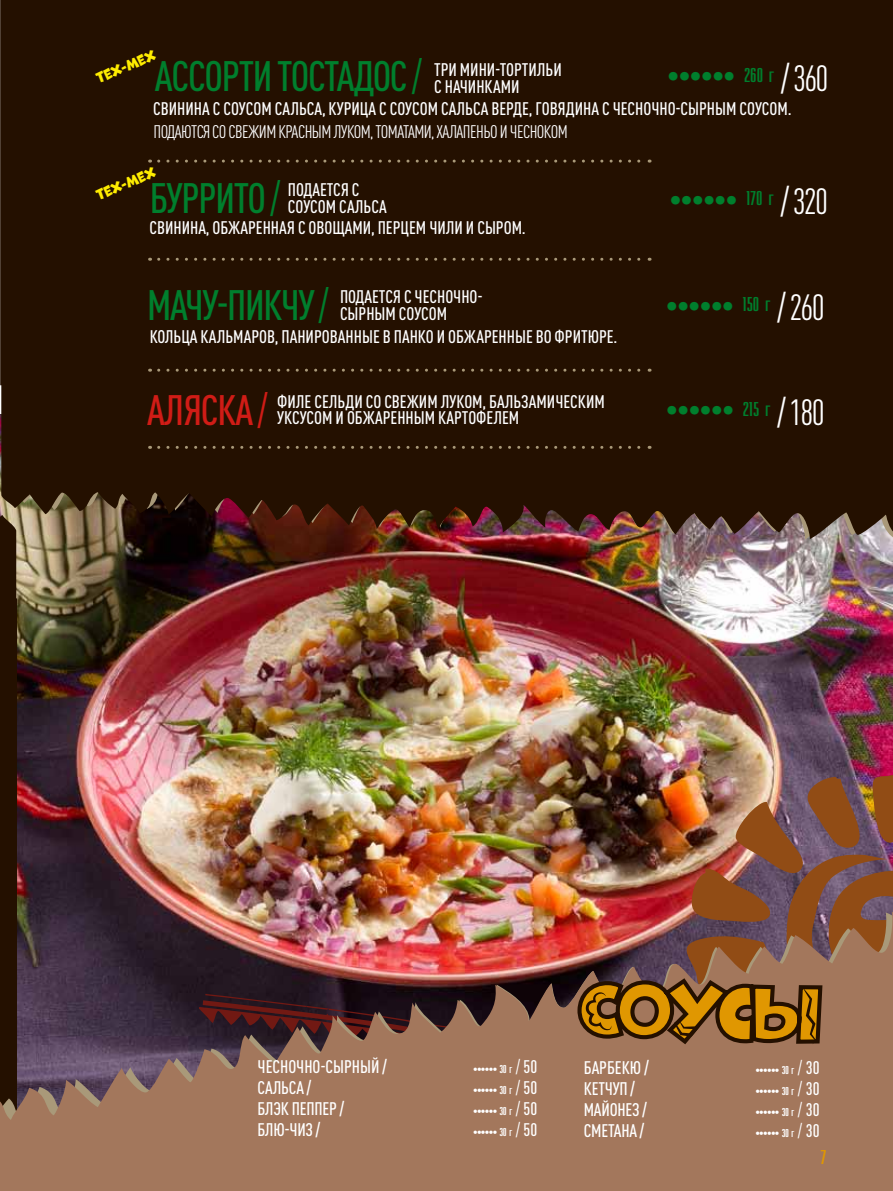
<style>
.page{position:relative;width:893px;height:1191px;background:#fff}
.page>*{position:absolute;margin:0;border:0;box-sizing:border-box;transform-origin:0 0}
.t1{font:500 condensed 42px "DIN Pro";letter-spacing:-.005em;color:#007f2d}
.t2{font:500 condensed 42px "DIN Pro";color:#d01c16}
.t3{font:700 31.5px "Kizo";color:#007f2d}
.t4{font:700 21px "Kizo";color:#e09701}
.t5{font:500 condensed 18px/16.5px "DIN Pro";letter-spacing:.045em;color:#fff}
.t6{font:condensed 18px "DIN Pro";letter-spacing:-.03em;color:#fff}
.t7{font:13.65px "Marvin";color:#ffed00}
.t8{font:700 12px "Kizo";color:#fff}
.s1{font-weight:400}
.s2{font-size:21px}
.s3{font-family:"DIN Pro";font-weight:400;font-stretch:condensed;font-size:36px;color:#fff}
.s4{font-family:"DIN Pro";font-weight:400;font-stretch:condensed;font-size:18px}
.s5{font-family:"DIN Pro";font-weight:500;font-stretch:condensed;font-size:18px}
</style>
<div class="page">
<img style="left:17px;top:602px;width:876px;height:289px">
<div style="left:0;top:540px;width:17px;height:351px;background:#241000"></div>
<img style="left:11px;top:540px;width:882px;height:62px">
<div style="left:0;top:0;width:893px;height:540px;background:#241000"></div>
<img style="left:0;top:891px;width:893px;height:300px">
<div style="left:575px;top:975px;width:250px;height:216px;background:#a3775c"></div>
<img style="left:579px;top:773px;width:314px;height:351px">
<svg style="left:159px;top:160px;width:491px;height:3px"></svg>
<svg style="left:159px;top:258px;width:491px;height:3px"></svg>
<svg style="left:159px;top:369px;width:491px;height:3px"></svg>
<svg style="left:159px;top:446px;width:491px;height:3px"></svg>
<p class="t7" style="left:94px;top:71px;width:64px;rotate:-22deg">tex-mex</p>
<h1 class="t1" style="left:155px;top:45px;width:269px">Ассорти тостадос <span class="s1">/</span></h1>
<p class="t5" style="left:434px;top:60px;width:89px">три мини-тортил</p>
<p class="t5" style="left:545px;top:60px;width:15px">ьи</p>
<p class="t5" style="left:434px;top:76px;width:43px">с начинка</p>
<p class="t5" style="left:501px;top:76px;width:18px">ми</p>
<h2 class="t3" style="left:668px;top:56px;width:162px">•••••• <span class="s2">260 г</span> <span class="s3">/ 360</span></h2>
<p class="t5" style="left:153px;top:99px;width:17px">свинина</p>
<p class="t5" style="left:213px;top:99px;width:287px">с соусом Сал ьса, кури ца с соусом Сал ьса верде</p>
<p class="t5" style="left:529px;top:99px;width:47px">, говядина</p>
<p class="t5" style="left:602px;top:99px;width:191px">с чесночно-сырным соусом.</p>
<p class="t6" style="left:154px;top:118px;width:413px">Подаются со свежим красным луком, томатами, халапеньо и чесноком</p>
<h1 class="t1" style="left:150px;top:167px;width:132px">буррито <span class="s1">/</span></h1>
<p class="t5" style="left:288px;top:180px;width:24px">подает</p>
<p class="t7" style="left:94px;top:188px;width:64px;rotate:-22deg">tex-mex</p>
<p class="t5" style="left:288px;top:180px;width:99px;text-indent:45px">ся с соусом сал ьса</p>
<p class="t5" style="left:149px;top:218px;width:17px">свинина</p>
<p class="t5" style="left:206px;top:218px;width:44px">, обжаренна</p>
<p class="t5" style="left:287px;top:218px;width:241px">я с овощами, перцем чили и сыром.</p>
<h2 class="t3" style="left:670px;top:179px;width:159px">•••••• <span class="s2">170 г</span> <span class="s3">/ 320</span></h2>
<h1 class="t1" style="left:147px;top:274px;width:183px">мачу-пикчу <span class="s1">/</span></h1>
<p class="t5" style="left:340px;top:287px;width:24px">Подает</p>
<p class="t5" style="left:340px;top:287px;width:144px;text-indent:45px">ся с чесночно&shy;сырным соусом</p>
<h2 class="t3" style="left:667px;top:285px;width:160px">•••••• <span class="s2">150 г</span> <span class="s3">/ 260</span></h2>
<p class="t5" style="left:150px;top:327px;width:141px">кольца кальмаров, панир</p>
<p class="t5" style="left:322px;top:327px;width:17px">ованн</p>
<p class="t5" style="left:362px;top:327px;width:41px">ыевпанк</p>
<p class="t5" style="left:426px;top:327px;width:59px">о и обжаренн</p>
<p class="t5" style="left:515px;top:327px;width:104px">ые во фритюре.</p>
<h1 class="t2" style="left:147px;top:379px;width:122px">Аляска <span class="s1">/</span></h1>
<p class="t5" style="left:277px;top:392px;width:329px">филе сельди со свежим луком, бальзамическим уксусом и обжаренн</p>
<p class="t5" style="left:414px;top:408px;width:33px">ым карт</p>
<p class="t5" style="left:468px;top:408px;width:52px">офелем</p>
<h2 class="t3" style="left:667px;top:390px;width:159px">•••••• <span class="s2">215 г</span> <span class="s3">/ 180</span></h2>
<p class="t5" style="left:258px;top:1057px;width:131px">чесночно-сырный /</p>
<p class="t8" style="left:473px;top:1061px;width:65px">•••••• 30 г <span class="s4">/</span> <span class="s5">50</span></p>
<p class="t5" style="left:258px;top:1078px;width:55px">Сал ьса /</p>
<p class="t8" style="left:473px;top:1082px;width:65px">•••••• 30 г <span class="s4">/</span> <span class="s5">50</span></p>
<p class="t5" style="left:258px;top:1099px;width:51px">Блэк Пеппер</p>
<p class="t5" style="left:339px;top:1099px;width:6px">/</p>
<p class="t8" style="left:473px;top:1103px;width:65px">•••••• 30 г <span class="s4">/</span> <span class="s5">50</span></p>
<p class="t5" style="left:258px;top:1120px;width:64px">блю-чиз /</p>
<p class="t8" style="left:473px;top:1124px;width:65px">•••••• 30 г <span class="s4">/</span> <span class="s5">50</span></p>
<p class="t5" style="left:584px;top:1057px;width:17px">Барбек</p>
<p class="t5" style="left:630px;top:1057px;width:21px">ю /</p>
<p class="t8" style="left:756px;top:1062px;width:65px">•••••• 30 г <span class="s4">/</span> <span class="s5">30</span></p>
<p class="t5" style="left:584px;top:1078px;width:53px">Кетчуп /</p>
<p class="t8" style="left:756px;top:1083px;width:65px">•••••• 30 г <span class="s4">/</span> <span class="s5">30</span></p>
<p class="t5" style="left:584px;top:1099px;width:65px">Майонез /</p>
<p class="t8" style="left:756px;top:1104px;width:65px">•••••• 30 г <span class="s4">/</span> <span class="s5">30</span></p>
<p class="t5" style="left:584px;top:1120px;width:26px">Сметана</p>
<p class="t5" style="left:639px;top:1120px;width:6px">/</p>
<p class="t8" style="left:756px;top:1125px;width:65px">•••••• 30 г <span class="s4">/</span> <span class="s5">30</span></p>
<p class="t4" style="left:821px;top:1143px;width:7px">7</p>
</div>
